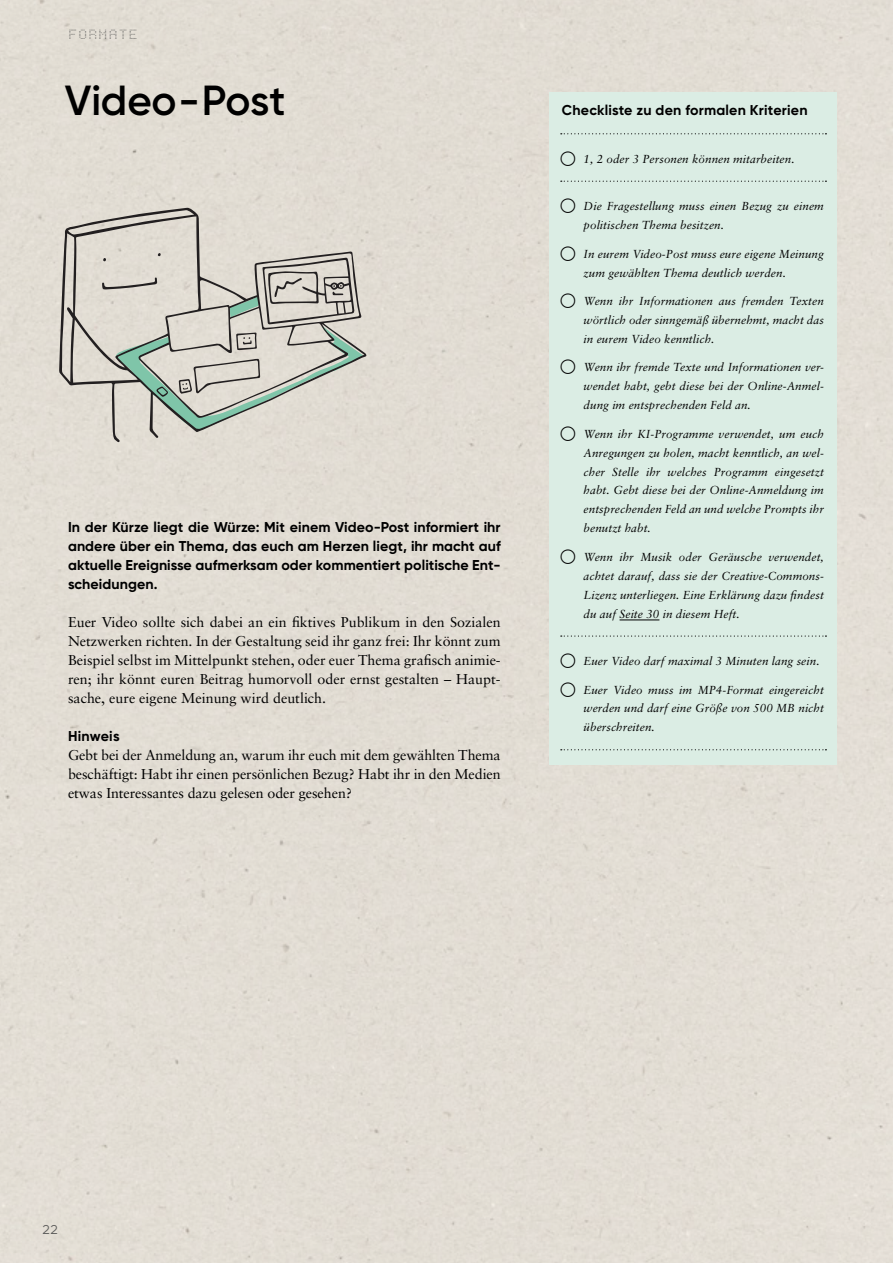
<style>
.page{position:relative;width:893px;height:1263px;background:#fff}
.page>*{position:absolute;margin:0;border:0;box-sizing:border-box;transform-origin:0 0}
.h2_headline{font:600 42px "Gilroy";letter-spacing:-.005em;color:#000}
.p_absatz_serif{font:14.25px/18.9px "Sabon LT Pro";color:#000;text-align:justify}
.p_absatz_serif-2{font:700 14.25px/18.9px "Gilroy";letter-spacing:.005em;color:#000;text-align:justify}
.t1{font:700 12.75px "Mono Point";letter-spacing:.05em;color:#575756}
.t2{font:12.75px "Gilroy";color:#575756}
.p_absatz_serif_italic_klein{font:italic 11.7px/18.9px "Sabon LT Pro";letter-spacing:.005em;color:#000;text-align:justify}
</style>
<div class="page">
<div style="left:550px;top:92px;width:287px;height:673px;background:#dbede4"></div>
<hr style="left:620px;top:620px;width:39px;height:1px;background:#000">
<svg style="left:561px;top:133px;width:265px;height:1px"></svg>
<svg style="left:561px;top:181px;width:265px;height:1px"></svg>
<svg style="left:561px;top:635px;width:265px;height:2px"></svg>
<svg style="left:561px;top:749px;width:265px;height:1px"></svg>
<svg style="left:59px;top:207px;width:308px;height:235px;background:#d4cfc6"></svg>
<svg style="left:102px;top:253px;width:262px;height:177px;background:#c7c7bd"></svg>
<p class="t1" style="left:68px;top:27px;width:71px">FORMATE</p>
<h2 class="h2_headline" style="left:65px;top:75px;width:222px">Video-Post</h2>
<p class="p_absatz_serif-2" style="left:68px;top:518px;width:434px">In der Kürze liegt die Würze: Mit einem Video-Post informiert ihr andere über ein Thema, das euch am Herzen liegt, ihr macht auf aktuelle Ereignisse aufmerksam oder kommentiert politische Ent&shy;scheidungen.</p>
<p class="p_absatz_serif" style="left:68px;top:612px;width:434px">Euer Video sollte sich dabei an ein fiktives Publikum in den Sozialen Netzwerken richten. In der Gestaltung seid ihr ganz frei: Ihr könnt zum Beispiel selbst im Mittelpunkt stehen, oder euer Thema grafisch animie&shy;ren; ihr könnt euren Beitrag humorvoll oder ernst gestalten – Haupt&shy;sache, eure eigene Meinung wird deutlich.</p>
<p class="p_absatz_serif-2" style="left:68px;top:726px;width:53px">Hinweis</p>
<p class="p_absatz_serif" style="left:68px;top:745px;width:434px">Gebt bei der Anmeldung an, warum ihr euch mit dem gewählten Thema beschäftigt: Habt ihr einen persönlichen Bezug? Habt ihr in den Medien etwas Interessantes dazu gelesen oder gesehen?</p>
<h4 class="p_absatz_serif-2" style="left:562px;top:101px;width:247px">Checkliste zu den formalen Kriterien</h4>
<p class="p_absatz_serif_italic_klein" style="left:558px;top:149px;width:238px">○ 1, 2 oder 3 Personen können mitarbeiten.</p>
<p class="p_absatz_serif_italic_klein" style="left:584px;top:196px;width:242px;text-indent:-26px">○ Die Fragestellung muss einen Bezug zu einem politischen Thema besitzen.</p>
<p class="p_absatz_serif_italic_klein" style="left:584px;top:244px;width:242px;text-indent:-26px">○ In eurem Video-Post muss eure eigene Meinung zum gewählten Thema deutlich werden.</p>
<p class="p_absatz_serif_italic_klein" style="left:584px;top:291px;width:242px;text-indent:-26px">○ Wenn ihr Informationen aus fremden Texten wörtlich oder sinngemäß übernehmt, macht das in eurem Video kenntlich.</p>
<p class="p_absatz_serif_italic_klein" style="left:584px;top:357px;width:242px;text-indent:-26px">○ Wenn ihr fremde Texte und Informationen ver&shy;wendet habt, gebt diese bei der Online-Anmel&shy;dung im entsprechenden Feld an.</p>
<p class="p_absatz_serif_italic_klein" style="left:584px;top:424px;width:242px;text-indent:-26px">○ Wenn ihr KI-Programme verwendet, um euch Anregungen zu holen, macht kenntlich, an wel&shy;cher Stelle ihr welches Programm eingesetzt habt. Gebt diese bei der Online-Anmeldung im entsprechenden Feld an und welche Prompts ihr benutzt habt.</p>
<p class="p_absatz_serif_italic_klein" style="left:584px;top:547px;width:242px;text-indent:-26px">○ Wenn ihr Musik oder Geräusche verwendet, achtet darauf, dass sie der Creative-Commons-Lizenz unterliegen. Eine Erklärung dazu findest du auf Seite 30 in diesem Heft.</p>
<p class="p_absatz_serif_italic_klein" style="left:558px;top:651px;width:263px">○ Euer Video darf maximal 3 Minuten lang sein.</p>
<p class="p_absatz_serif_italic_klein" style="left:584px;top:680px;width:242px;text-indent:-26px">○ Euer Video muss im MP4-Format eingereicht werden und darf eine Größe von 500 MB nicht überschreiten.</p>
<p class="t2" style="left:43px;top:1221px;width:17px">22</p>
</div>
